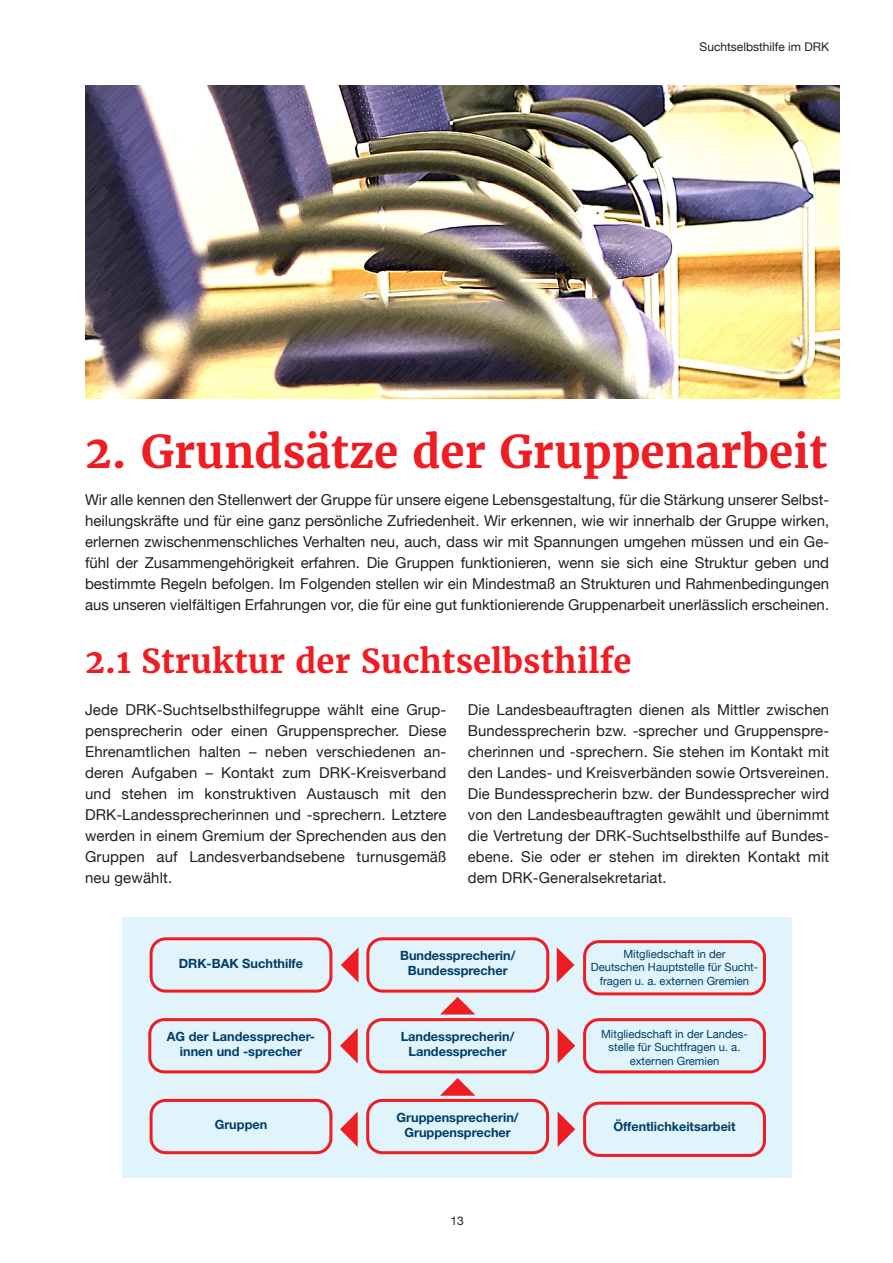
<style>
.page{position:relative;width:893px;height:1263px;background:#fff}
.page>*{position:absolute;margin:0;border:0;box-sizing:border-box;transform-origin:0 0}
.Headlinegröße_I_30_3{font:700 45px "Merriweather";color:#ee1d23}
.Headlinegröße_II_22{font:700 33px "Merriweather";color:#ee1d23}
.Fließtext_10_14_pt{font:15px/21px "Helvetica Neue";letter-spacing:.01em;color:#231f20;text-align:justify}
.Grafiktext_einzelwor{font:700 12.75px/15.3px "Helvetica Neue";color:#003d68;text-align:center}
.t1{font:12px "Helvetica Neue";color:#231f20}
.Grafiktext{font:11.25px/13.5px "Helvetica Neue";color:#003d68;text-align:center}
</style>
<div class="page">
<div style="left:123px;top:917px;width:669px;height:260px;background:#e1f4fc"></div>
<div style="left:150px;top:937px;width:182px;height:55px;border:3px solid #ee1d23;border-radius:15px"></div>
<div style="left:366px;top:937px;width:183px;height:55px;border:3px solid #ee1d23;border-radius:15px"></div>
<div style="left:583px;top:940px;width:183px;height:55px;border:3px solid #ee1d23;border-radius:15px"></div>
<div style="left:148px;top:1018px;width:183px;height:55px;border:3px solid #ee1d23;border-radius:15px"></div>
<div style="left:366px;top:1018px;width:183px;height:55px;border:3px solid #ee1d23;border-radius:15px"></div>
<div style="left:583px;top:1018px;width:183px;height:55px;border:3px solid #ee1d23;border-radius:15px"></div>
<div style="left:150px;top:1099px;width:182px;height:55px;border:3px solid #ee1d23;border-radius:15px"></div>
<div style="left:366px;top:1099px;width:183px;height:55px;border:3px solid #ee1d23;border-radius:15px"></div>
<div style="left:583px;top:1101px;width:183px;height:56px;border:3px solid #ee1d23;border-radius:15px"></div>
<svg style="left:440px;top:997px;width:35px;height:17px"></svg>
<svg style="left:440px;top:1078px;width:35px;height:18px"></svg>
<svg style="left:557px;top:947px;width:17px;height:36px"></svg>
<svg style="left:558px;top:1028px;width:17px;height:35px"></svg>
<svg style="left:558px;top:1112px;width:17px;height:35px"></svg>
<svg style="left:341px;top:948px;width:17px;height:34px"></svg>
<svg style="left:340px;top:1028px;width:18px;height:35px"></svg>
<svg style="left:340px;top:1111px;width:18px;height:36px"></svg>
<img style="left:85px;top:85px;width:754px;height:313px">
<p class="t1" style="left:700px;top:38px;width:131px">Suchtselbsthilfe im DRK</p>
<p class="Headlinegröße_I_30_3" style="left:85px;top:423px;width:744px">2. Grundsätze der Gruppenarbeit</p>
<p class="Fließtext_10_14_pt" style="left:85px;top:490px;width:746px">Wir alle kennen den Stellenwert der Gruppe für unsere eigene Lebensgestaltung, für die Stärkung unserer Selbst&shy;heilungskräfte und für eine ganz persönliche Zufriedenheit. Wir erkennen, wie wir innerhalb der Gruppe wirken, erlernen zwischenmenschliches Verhalten neu, auch, dass wir mit Spannungen umgehen müssen und ein Ge&shy;fühl der Zusammengehörigkeit erfahren. Die Gruppen funktionieren, wenn sie sich eine Struktur geben und bestimmte Regeln befolgen. Im Folgenden stellen wir ein Mindestmaß an Strukturen und Rahmenbedingungen aus unseren vielfältigen Erfahrungen vor, die für eine gut funktionierende Gruppenarbeit unerlässlich erscheinen.</p>
<p class="Headlinegröße_II_22" style="left:85px;top:640px;width:548px">2.1 Struktur der Suchtselbsthilfe</p>
<p class="Fließtext_10_14_pt" style="left:85px;top:700px;width:363px">Jede DRK-Suchtselbsthilfegruppe wählt eine Grup&shy;pensprecherin oder einen Gruppensprecher. Diese Ehrenamtlichen halten – neben verschiedenen an&shy;deren Aufgaben – Kontakt zum DRK-Kreisverband und stehen im konstruktiven Austausch mit den DRK-Landessprecherinnen und -sprechern. Letztere werden in einem Gremium der Sprechenden aus den Gruppen auf Landesverbandsebene turnusgemäß neu gewählt.</p>
<p class="Fließtext_10_14_pt" style="left:468px;top:700px;width:363px">Die Landesbeauftragten dienen als Mittler zwischen Bundessprecherin bzw. -sprecher und Gruppenspre&shy;cherinnen und -sprechern. Sie stehen im Kontakt mit den Landes- und Kreisverbänden sowie Ortsvereinen.<br>Die Bundessprecherin bzw. der Bundessprecher wird von den Landesbeauftragten gewählt und übernimmt die Vertretung der DRK-Suchtselbsthilfe auf Bundes&shy;ebene. Sie oder er stehen im direkten Kontakt mit dem DRK-Generalsekretariat.</p>
<p class="Grafiktext_einzelwor" style="left:179px;top:955px;width:126px">DRK-BAK Suchthilfe</p>
<p class="Grafiktext_einzelwor" style="left:167px;top:1029px;width:150px">AG der Landessprecher&shy;innen und -sprecher</p>
<p class="Grafiktext_einzelwor" style="left:215px;top:1116px;width:54px">Gruppen</p>
<p class="Grafiktext_einzelwor" style="left:400px;top:947px;width:117px">Bundessprecherin/</p>
<p class="Grafiktext_einzelwor" style="left:408px;top:963px;width:101px">Bundessprecher</p>
<p class="Grafiktext_einzelwor" style="left:401px;top:1028px;width:115px">Landessprecherin/</p>
<p class="Grafiktext_einzelwor" style="left:408px;top:1043px;width:100px">Landessprecher</p>
<p class="Grafiktext_einzelwor" style="left:397px;top:1109px;width:124px">Gruppensprecherin/</p>
<p class="Grafiktext_einzelwor" style="left:404px;top:1124px;width:108px">Gruppensprecher</p>
<p class="t1" style="left:450px;top:1212px;width:15px">13</p>
<p class="Grafiktext" style="left:623px;top:947px;width:104px">Mitgliedschaft in der</p>
<p class="Grafiktext" style="left:591px;top:961px;width:169px">Deutschen Hauptstelle für Sucht&shy;fragen u. a. externen Gremien</p>
<p class="Grafiktext" style="left:601px;top:1027px;width:148px">Mitgliedschaft in der Landes&shy;stelle für Suchtfragen u. a. externen Gremien</p>
<p class="Grafiktext_einzelwor" style="left:613px;top:1119px;width:124px">Öffentlichkeitsarbeit</p>
</div>
